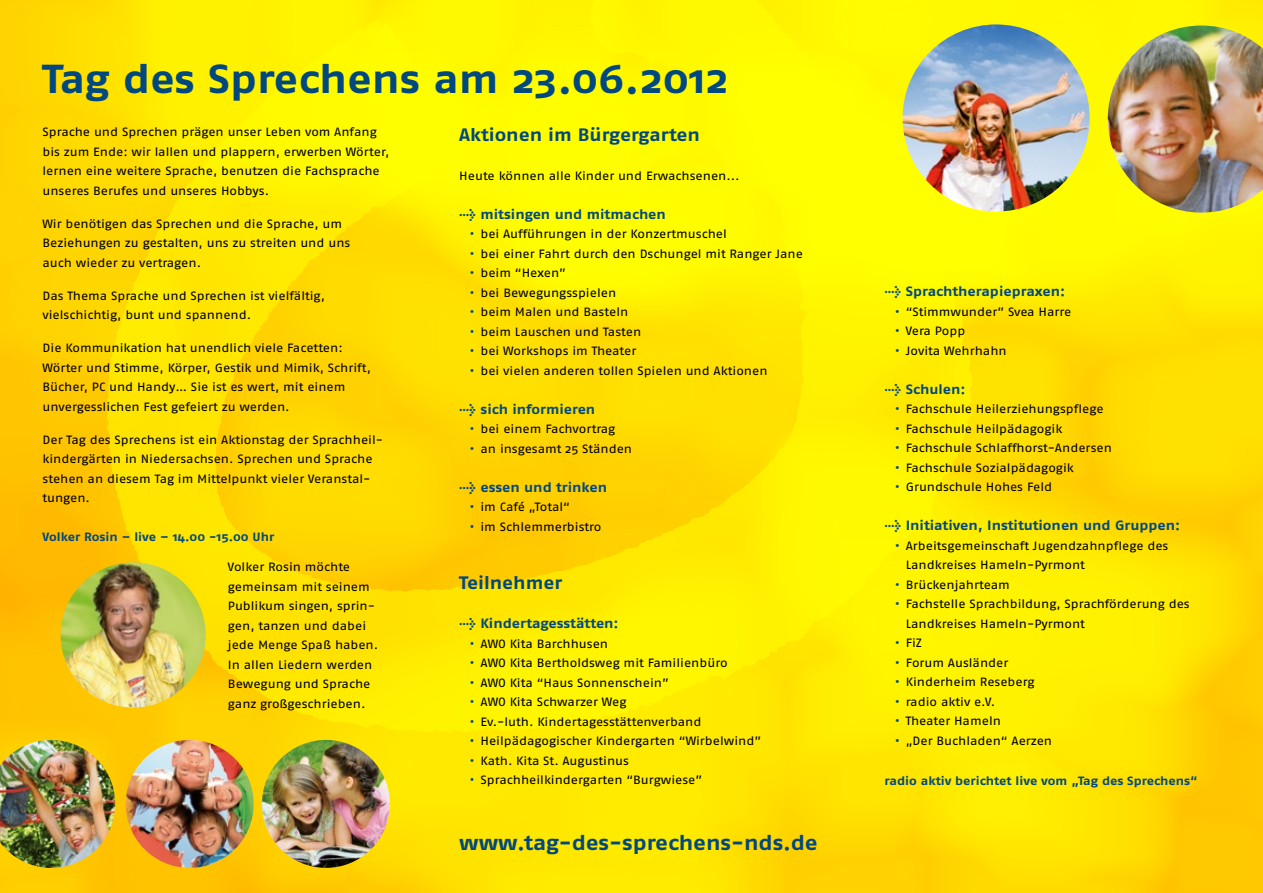
<style>
.page{position:relative;width:1263px;height:893px;background:#fff}
.page>*{position:absolute;margin:0;border:0;box-sizing:border-box;transform-origin:0 0}
.t1{font:700 40.5px "Fago Ex";letter-spacing:-.005em;color:#00487e}
.t2{font:700 21px "Fago Ex";letter-spacing:-.005em;color:#00487e}
.t3{font:700 18px "Fago Ex";color:#00487e}
.t4{font:700 13.5px "Fago Ex";letter-spacing:-.005em;color:#00487e}
.t5{font:12px/19.5px "Fago Ex";letter-spacing:-.005em;color:#000}
.t6{font:700 12px "Fago Ex";letter-spacing:-.005em;color:#00487e}
.s1{font-family:"Meta Plus"}
.s2{font-family:"Fago Ex Black Caps";color:#00487e}
</style>
<div class="page">
<img style="left:0;top:0;width:1263px;height:893px">
<img style="left:1108px;top:26px;width:155px;height:187px">
<img style="left:902px;top:24px;width:188px;height:188px;border-radius:94px">
<img style="left:0;top:740px;width:115px;height:128px">
<img style="left:126px;top:740px;width:128px;height:128px;border-radius:64px">
<img style="left:262px;top:740px;width:128px;height:128px;border-radius:64px">
<img style="left:61px;top:562px;width:145px;height:145px;border-radius:73px">
<h1 class="t1" style="left:43px;top:55px;width:687px">Tag des Sprechens am 23.06.2012</h1>
<p class="t5" style="left:43px;top:122px;width:348px">Sprache und Sprechen prägen unser Leben vom Anfang bis zum Ende: wir lallen und plappern, erwerben Wörter, lernen eine weitere Sprache, benutzen die Fachsprache unseres Berufes und unseres Hobbys.</p>
<p class="t5" style="left:43px;top:213px;width:309px">Wir benötigen das Sprechen und die Sprache, um<br>Beziehungen zu gestalten, uns zu streiten und uns auch wieder zu vertragen.</p>
<p class="t5" style="left:43px;top:285px;width:284px">Das Thema Sprache und Sprechen ist vielfältig, vielschichtig, bunt und spannend.</p>
<p class="t5" style="left:43px;top:338px;width:330px">Die Kommunikation hat unendlich viele Facetten:<br>Wörter und Stimme, Körper, Gestik und Mimik, Schrift, Bücher, PC und Handy… Sie ist es wert, mit einem unvergesslichen Fest gefeiert zu werden.</p>
<p class="t5" style="left:43px;top:429px;width:342px">Der Tag des Sprechens ist ein Aktionstag der Sprachheil&shy;kindergärten in Niedersachsen. Sprechen und Sprache stehen an diesem Tag im Mittelpunkt vieler Veranstal&shy;tungen.</p>
<p class="t6" style="left:43px;top:530px;width:233px">Volker Rosin – live – 14.00 -15.00 Uhr</p>
<p class="t5" style="left:228px;top:557px;width:152px">Volker Rosin möchte gemeinsam mit seinem<br>Publikum singen, sprin&shy;gen, tanzen und dabei jede Menge Spaß haben.<br>In allen Liedern werden<br>Bewegung und Sprache ganz großgeschrieben.</p>
<h3 class="t3" style="left:459px;top:124px;width:242px">Aktionen im Bürgergarten</h3>
<p class="t5" style="left:459px;top:165px;width:282px">Heute können alle Kinder und Erwachsenen...</p>
<p class="t4" style="left:459px;top:206px;width:208px"><span class="s1">&gt;</span> mitsingen und mitmachen</p>
<p class="t5" style="left:470px;top:224px;width:335px"><span class="s2">·</span> bei Aufführungen in der Konzertmuschel<br><span class="s2">·</span> bei einer Fahrt durch den Dschungel mit Ranger Jane <span class="s2">·</span> beim “Hexen”<br><span class="s2">·</span> bei Bewegungsspielen<br><span class="s2">·</span> beim Malen und Basteln<br><span class="s2">·</span> beim Lauschen und Tasten<br><span class="s2">·</span> bei Workshops im Theater<br><span class="s2">·</span> bei vielen anderen tollen Spielen und Aktionen</p>
<p class="t4" style="left:459px;top:401px;width:137px"><span class="s1">&gt;</span> sich informieren</p>
<p class="t5" style="left:470px;top:419px;width:164px"><span class="s2">·</span> bei einem Fachvortrag<br><span class="s2">·</span> an insgesamt 25 Ständen</p>
<p class="t4" style="left:459px;top:479px;width:149px"><span class="s1">&gt;</span> essen und trinken</p>
<p class="t5" style="left:470px;top:497px;width:133px"><span class="s2">·</span> im Café „Total“<br><span class="s2">·</span> im Schlemmerbistro</p>
<h3 class="t3" style="left:459px;top:572px;width:105px">Teilnehmer</h3>
<p class="t4" style="left:459px;top:615px;width:161px"><span class="s1">&gt;</span> Kindertagesstätten:</p>
<p class="t5" style="left:470px;top:633px;width:293px"><span class="s2">·</span> AWO Kita Barchhusen<br><span class="s2">·</span> AWO Kita Bertholdsweg mit Familienbüro<br><span class="s2">·</span> AWO Kita “Haus Sonnenschein”<br><span class="s2">·</span> AWO Kita Schwarzer Weg<br><span class="s2">·</span> Ev.-luth. Kindertagesstättenverband<br><span class="s2">·</span> Heilpädagogischer Kindergarten “Wirbelwind” <span class="s2">·</span> Kath. Kita St. Augustinus<br><span class="s2">·</span> Sprachheilkindergarten “Burgwiese”</p>
<h2 class="t2" style="left:459px;top:830px;width:360px">www.tag-des-sprechens-nds.de</h2>
<p class="t4" style="left:884px;top:284px;width:182px"><span class="s1">&gt;</span> Sprachtherapiepraxen:</p>
<p class="t5" style="left:895px;top:302px;width:178px"><span class="s2">·</span> “Stimmwunder” Svea Harre <span class="s2">·</span> Vera Popp<br><span class="s2">·</span> Jovita Wehrhahn</p>
<p class="t4" style="left:884px;top:381px;width:82px"><span class="s1">&gt;</span> Schulen:</p>
<p class="t5" style="left:895px;top:399px;width:218px"><span class="s2">·</span> Fachschule Heilerziehungspflege<br><span class="s2">·</span> Fachschule Heilpädagogik<br><span class="s2">·</span> Fachschule Schlaffhorst-Andersen <span class="s2">·</span> Fachschule Sozialpädagogik<br><span class="s2">·</span> Grundschule Hohes Feld</p>
<p class="t4" style="left:884px;top:518px;width:297px"><span class="s1">&gt;</span> Initiativen, Institutionen und Gruppen:</p>
<p class="t5" style="left:895px;top:536px;width:275px"><span class="s2">·</span> Arbeitsgemeinschaft Jugendzahnpflege des</p>
<p class="t5" style="left:906px;top:555px;width:180px">Landkreises Hameln-Pyrmont</p>
<p class="t5" style="left:895px;top:575px;width:116px"><span class="s2">·</span> Brückenjahrteam</p>
<p class="t5" style="left:895px;top:594px;width:296px"><span class="s2">·</span> Fachstelle Sprachbildung, Sprachförderung des</p>
<p class="t5" style="left:906px;top:614px;width:180px">Landkreises Hameln-Pyrmont</p>
<p class="t5" style="left:895px;top:633px;width:28px"><span class="s2">·</span> FiZ</p>
<p class="t5" style="left:895px;top:653px;width:115px"><span class="s2">·</span> Forum Ausländer</p>
<p class="t5" style="left:895px;top:672px;width:141px"><span class="s2">·</span> Kinderheim Reseberg</p>
<p class="t5" style="left:895px;top:692px;width:102px"><span class="s2">·</span> radio aktiv e.V.</p>
<p class="t5" style="left:895px;top:711px;width:107px"><span class="s2">·</span> Theater Hameln</p>
<p class="t5" style="left:895px;top:731px;width:159px"><span class="s2">·</span> „Der Buchladen“ Aerzen</p>
<p class="t6" style="left:884px;top:774px;width:315px">radio aktiv berichtet live vom „Tag des Sprechens“</p>
</div>
